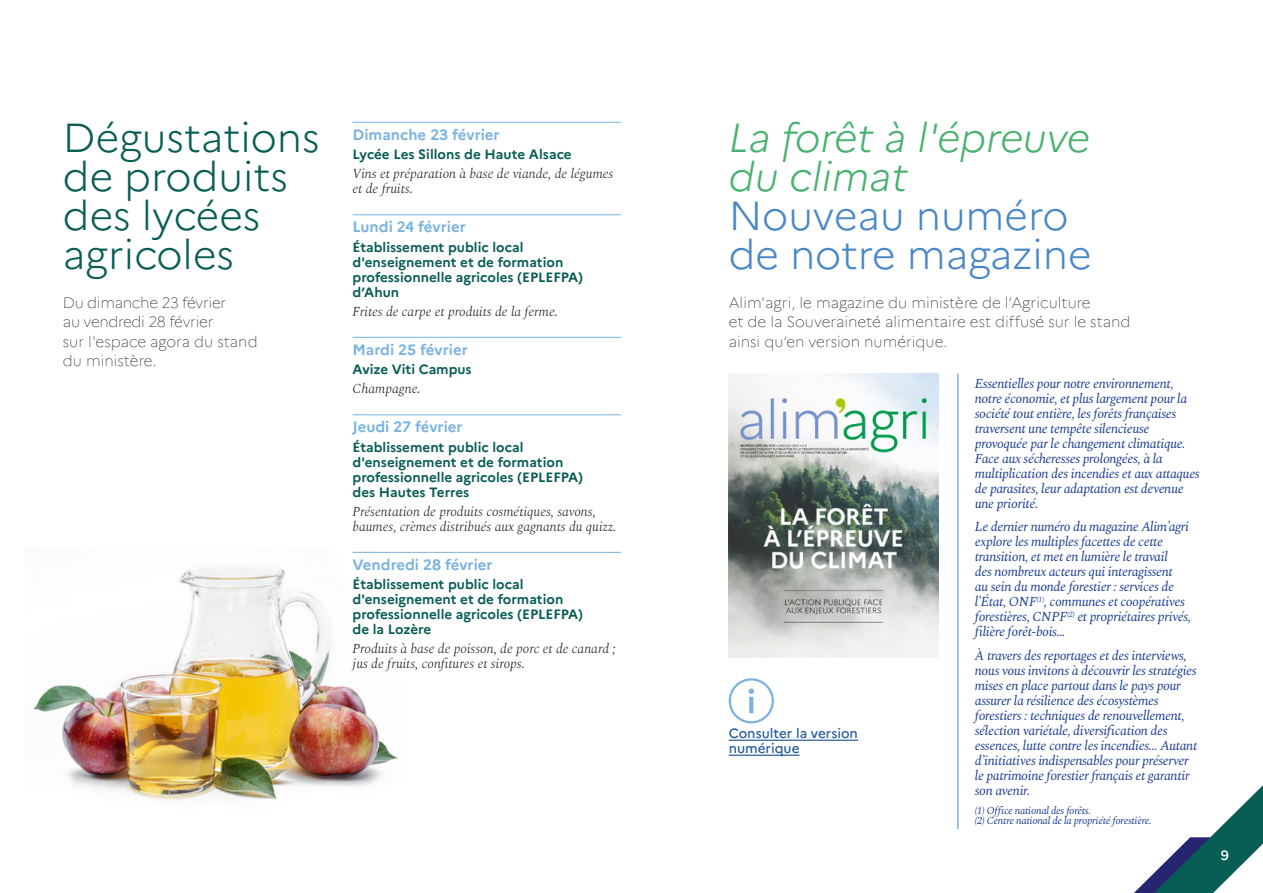
<style>
.page{position:relative;width:1263px;height:893px;background:#fff}
.page>*{position:absolute;margin:0;border:0;box-sizing:border-box;transform-origin:0 0}
.t1{font:300 40.5px/39px "Marianne";color:#085d55}
.t2{font:300 40.5px/39px "Marianne";color:#4887c7}
.t3{font:italic 300 40.5px/39px "Marianne";color:#49b170}
.t4{font:100 15px/19.5px "Marianne";color:#1d1d1b}
.t5{font:700 15px "Marianne";color:#7ab2e1}
.t6{font:100 15px/19.5px "Marianne";letter-spacing:-.02em;color:#1d1d1b}
.t7{font:italic 13.5px/15px "Spectral";letter-spacing:-.025em;color:#1d3d91}
.t8{font:700 13.5px/15px "Marianne";color:#085d55}
.t9{font:italic 300 13.5px/15px "Spectral";color:#1d1d1b}
.t10{font:500 13.5px/15px "Marianne";color:#275b9b}
.t11{font:500 13.5px "Marianne";color:#fff}
.t12{font:italic 10.5px/10.5px "Spectral";letter-spacing:-.025em;color:#1d3d91}
</style>
<div class="page">
<img style="left:34px;top:551px;width:373px;height:249px">
<hr style="left:729px;top:740px;width:129px;height:1px;background:#275b9b">
<hr style="left:729px;top:755px;width:70px;height:1px;background:#275b9b">
<div style="left:729px;top:678px;width:45px;height:45px;border:2px solid #7ab2e1;border-radius:50%"></div>
<svg style="left:749px;top:688px;width:5px;height:25px"></svg>
<hr style="left:352px;top:122px;width:269px;height:1px;background:#7ab2e1">
<hr style="left:352px;top:214px;width:269px;height:1px;background:#7ab2e1">
<hr style="left:352px;top:337px;width:269px;height:1px;background:#7ab2e1">
<hr style="left:352px;top:414px;width:269px;height:1px;background:#7ab2e1">
<hr style="left:352px;top:552px;width:269px;height:1px;background:#7ab2e1">
<img style="left:729px;top:373px;width:210px;height:285px">
<hr style="left:957px;top:373px;width:2px;height:456px;background:#7ab2e1">
<svg style="left:1134px;top:785px;width:129px;height:108px"></svg>
<h1 class="t1" style="left:63px;top:114px;width:258px">Dégustations de produits des lycées agricoles</h1>
<p class="t6" style="left:63px;top:291px;width:196px">Du dimanche 23 février<br>au vendredi 28 février<br>sur l'espace agora du stand du ministère.</p>
<p class="t5" style="left:352px;top:123px;width:149px">Dimanche 23 février</p>
<p class="t8" style="left:352px;top:146px;width:221px">Lycée Les Sillons de Haute Alsace</p>
<p class="t9" style="left:352px;top:165px;width:262px">Vins et préparation à base de viande, de légumes et de fruits.</p>
<p class="t5" style="left:352px;top:215px;width:115px">Lundi 24 février</p>
<p class="t8" style="left:352px;top:238px;width:232px">Établissement public local d'enseignement et de formation professionnelle agricoles (EPLEFPA) d’Ahun</p>
<p class="t9" style="left:352px;top:303px;width:207px">Frites de carpe et produits de la ferme.</p>
<p class="t5" style="left:352px;top:338px;width:117px">Mardi 25 février</p>
<p class="t8" style="left:352px;top:361px;width:121px">Avize Viti Campus</p>
<p class="t9" style="left:352px;top:380px;width:70px">Champagne.</p>
<p class="t5" style="left:352px;top:415px;width:112px">Jeudi 27 février</p>
<p class="t8" style="left:352px;top:438px;width:232px">Établissement public local d'enseignement et de formation professionnelle agricoles (EPLEFPA) des Hautes Terres</p>
<p class="t9" style="left:352px;top:503px;width:265px">Présentation de produits cosmétiques, savons, baumes, crèmes distribués aux gagnants du quizz.</p>
<p class="t5" style="left:352px;top:553px;width:142px">Vendredi 28 février</p>
<p class="t8" style="left:352px;top:576px;width:232px">Établissement public local d'enseignement et de formation professionnelle agricoles (EPLEFPA) de la Lozère</p>
<p class="t9" style="left:352px;top:640px;width:265px">Produits à base de poisson, de porc et de canard ; jus de fruits, confitures et sirops.</p>
<h1 class="t3" style="left:729px;top:114px;width:363px">La forêt à l'épreuve du climat</h1>
<h1 class="t2" style="left:729px;top:192px;width:364px">Nouveau numéro de notre magazine</h1>
<p class="t4" style="left:729px;top:291px;width:403px">Alim'agri, le magazine du ministère de l’Agriculture<br>et de la Souveraineté alimentaire est diffusé sur le stand ainsi qu’en version numérique.</p>
<p class="t10" style="left:729px;top:725px;width:131px">Consulter la version numérique</p>
<p class="t7" style="left:975px;top:375px;width:226px">Essentielles pour notre environnement, notre économie, et plus largement pour la société tout entière, les forêts françaises traversent une tempête silencieuse provoquée par le changement climatique.<br>Face aux sécheresses prolongées, à la multiplication des incendies et aux attaques de parasites, leur adaptation est devenue une priorité.</p>
<p class="t7" style="left:975px;top:518px;width:218px">Le dernier numéro du magazine Alim’agri explore les multiples facettes de cette transition, et met en lumière le travail<br>des nombreux acteurs qui interagissent<br>au sein du monde forestier : services de l’État, ONF<sup>(1)</sup>, communes et coopératives forestières, CNPF<sup>(2)</sup> et propriétaires privés, filière forêt-bois…</p>
<p class="t7" style="left:975px;top:647px;width:224px">À travers des reportages et des interviews, nous vous invitons à découvrir les stratégies mises en place partout dans le pays pour assurer la résilience des écosystèmes forestiers : techniques de renouvellement, sélection variétale, diversification des essences, lutte contre les incendies... Autant d’initiatives indispensables pour préserver le patrimoine forestier français et garantir son avenir.</p>
<p class="t12" style="left:975px;top:804px;width:178px">(1) Office national des forêts.<br>(2) Centre national de la propriété forestière.</p>
<p class="t11" style="left:1221px;top:844px;width:10px">9</p>
</div>
